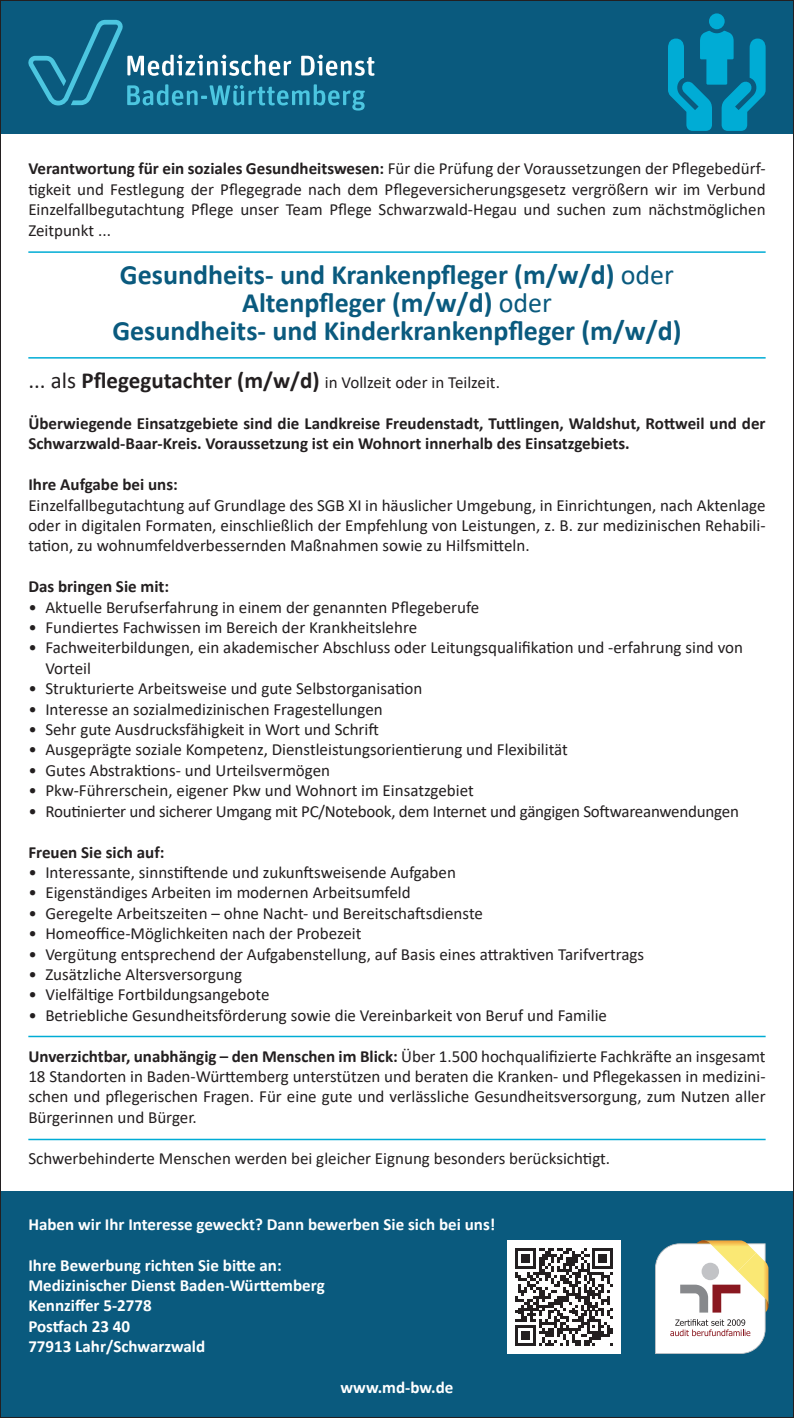
<style>
.page{position:relative;width:794px;height:1418px;background:#fff}
.page>*{position:absolute;margin:0;border:0;box-sizing:border-box;transform-origin:0 0}
.t1{font:700 28px/28px "Calibri";color:#0a5a7e;text-align:center}
.t2{font:17px/20.4px "Calibri";color:#231f20;text-align:justify}
.t3{font:700 17px/20.4px "Calibri";color:#231f20}
.t4{font:700 17px/20.4px "Calibri";color:#fff}
.s1{font-weight:700}
.s2{font-weight:400}
.s3{font-size:23px}
.s4{font-weight:700;font-size:23px}
</style>
<div class="page">
<hr style="left:28px;top:251px;width:737px;height:2px;background:#00acd5">
<hr style="left:28px;top:357px;width:737px;height:1px;background:#00acd5">
<hr style="left:28px;top:1035px;width:737px;height:2px;background:#00acd5">
<hr style="left:28px;top:1138px;width:737px;height:2px;background:#00acd5">
<div style="left:0;top:1191px;width:794px;height:226px;background:#0a5a7e"></div>
<div style="left:0;top:0;width:794px;height:133px;background:#0a5a7e"></div>
<svg style="left:668px;top:13px;width:97px;height:118px"></svg>
<svg style="left:28px;top:20px;width:346px;height:91px"></svg>
<div style="left:507px;top:1240px;width:114px;height:113px;background:#fff"></div>
<svg style="left:515px;top:1248px;width:98px;height:97px"></svg>
<svg style="left:655px;top:1240px;width:114px;height:113px"></svg>
<p class="t2" style="left:28px;top:158px;width:739px"><span class="s1">Verantwortung für ein soziales Gesundheitswesen:</span> Für die Prüfung der Voraussetzungen der Pflegebedürf&shy;tigkeit und Festlegung der Pflegegrade nach dem Pflegeversicherungsgesetz vergrößern wir im Verbund Einzelfallbegutachtung Pflege unser Team Pflege Schwarzwald-Hegau und suchen zum nächstmöglichen Zeitpunkt ...</p>
<h1 class="t1" style="left:112px;top:260px;width:571px">Gesundheits- und Krankenpfleger (m/w/d) <span class="s2">oder<br></span>Altenpfleger (m/w/d) <span class="s2">oder<br></span>Gesundheits- und Kinderkrankenpfleger (m/w/d)</h1>
<p class="t2" style="left:28px;top:372px;width:473px"><span class="s3">... als</span> <span class="s4">Pflegegutachter (m/w/d)</span> in Vollzeit oder in Teilzeit.</p>
<p class="t3" style="left:28px;top:413px;width:739px">Überwiegende Einsatzgebiete sind die Landkreise Freudenstadt, Tuttlingen, Waldshut, Rottweil und der<br>Schwarzwald-Baar-Kreis. Voraussetzung ist ein Wohnort innerhalb des Einsatzgebiets.</p>
<p class="t3" style="left:28px;top:474px;width:151px">Ihre Aufgabe bei uns:</p>
<p class="t2" style="left:28px;top:494px;width:739px">Einzelfallbegutachtung auf Grundlage des SGB XI in häuslicher Umgebung, in Einrichtungen, nach Aktenlage oder in digitalen Formaten, einschließlich der Empfehlung von Leistungen, z. B. zur medizinischen Rehabili&shy;tation, zu wohnumfeldverbessernden Maßnahmen sowie zu Hilfsmitteln.</p>
<p class="t3" style="left:28px;top:576px;width:142px">Das bringen Sie mit:</p>
<p class="t2" style="left:28px;top:596px;width:452px">• Aktuelle Berufserfahrung in einem der genannten Pflegeberufe</p>
<p class="t2" style="left:28px;top:616px;width:390px">• Fundiertes Fachwissen im Bereich der Krankheitslehre</p>
<p class="t2" style="left:45px;top:637px;width:699px;text-indent:-17px">• Fachweiterbildungen, ein akademischer Abschluss oder Leitungsqualifikation und -erfahrung sind von<br>Vorteil</p>
<p class="t2" style="left:28px;top:678px;width:395px">• Strukturierte Arbeitsweise und gute Selbstorganisation</p>
<p class="t2" style="left:28px;top:698px;width:356px">• Interesse an sozialmedizinischen Fragestellungen</p>
<p class="t2" style="left:28px;top:718px;width:352px">• Sehr gute Ausdrucksfähigkeit in Wort und Schrift</p>
<p class="t2" style="left:28px;top:739px;width:541px">• Ausgeprägte soziale Kompetenz, Dienstleistungsorientierung und Flexibilität</p>
<p class="t2" style="left:28px;top:759px;width:303px">• Gutes Abstraktions- und Urteilsvermögen</p>
<p class="t2" style="left:28px;top:780px;width:447px">• Pkw-Führerschein, eigener Pkw und Wohnort im Einsatzgebiet</p>
<p class="t2" style="left:28px;top:800px;width:712px">• Routinierter und sicherer Umgang mit PC/Notebook, dem Internet und gängigen Softwareanwendungen</p>
<p class="t3" style="left:28px;top:841px;width:138px">Freuen Sie sich auf:</p>
<p class="t2" style="left:28px;top:861px;width:429px">• Interessante, sinnstiftende und zukunftsweisende Aufgaben</p>
<p class="t2" style="left:28px;top:882px;width:384px">• Eigenständiges Arbeiten im modernen Arbeitsumfeld</p>
<p class="t2" style="left:28px;top:902px;width:456px">• Geregelte Arbeitszeiten – ohne Nacht- und Bereitschaftsdienste</p>
<p class="t2" style="left:28px;top:922px;width:335px">• Homeoffice-Möglichkeiten nach der Probezeit</p>
<p class="t2" style="left:28px;top:943px;width:617px">• Vergütung entsprechend der Aufgabenstellung, auf Basis eines attraktiven Tarifvertrags</p>
<p class="t2" style="left:28px;top:963px;width:215px">• Zusätzliche Altersversorgung</p>
<p class="t2" style="left:28px;top:984px;width:243px">• Vielfältige Fortbildungsangebote</p>
<p class="t2" style="left:28px;top:1004px;width:580px">• Betriebliche Gesundheitsförderung sowie die Vereinbarkeit von Beruf und Familie</p>
<p class="t2" style="left:28px;top:1045px;width:739px"><span class="s1">Unverzichtbar, unabhängig – den Menschen im Blick:</span> Über 1.500 hochqualifizierte Fachkräfte an insgesamt 18 Standorten in Baden-Württemberg unterstützen und beraten die Kranken- und Pflegekassen in medizini&shy;schen und pflegerischen Fragen. Für eine gute und verlässliche Gesundheitsversorgung, zum Nutzen aller Bürgerinnen und Bürger.</p>
<p class="t2" style="left:28px;top:1147px;width:583px">Schwerbehinderte Menschen werden bei gleicher Eignung besonders berücksichtigt.</p>
<p class="t4" style="left:28px;top:1213px;width:468px">Haben wir Ihr Interesse geweckt? Dann bewerben Sie sich bei uns!</p>
<p class="t4" style="left:28px;top:1254px;width:298px">Ihre Bewerbung richten Sie bitte an:<br>Medizinischer Dienst Baden-Württemberg<br>Kennziffer 5-2778<br>Postfach 23 40<br>77913 Lahr/Schwarzwald</p>
<p class="t4" style="left:340px;top:1376px;width:114px">www.md-bw.de</p>
</div>
